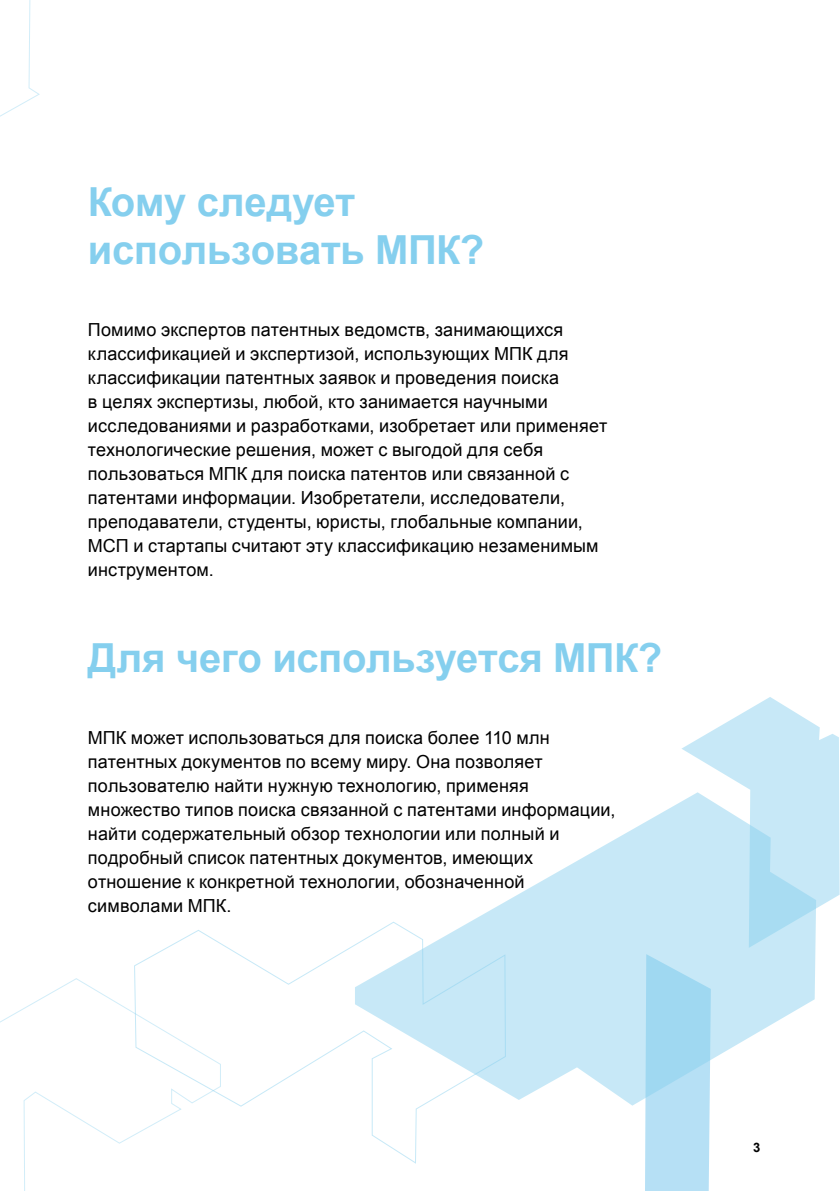
<style>
.page{position:relative;width:840px;height:1191px;background:#fff}
.page>*{position:absolute;margin:0;border:0;box-sizing:border-box;transform-origin:0 0}
.t1{font:700 40px/48px "Arial";letter-spacing:-.01em;color:#85cfee}
.t2{font:18px/24px "Arial";letter-spacing:.01em;color:#000}
.t3{font:700 13px "Arial";color:#000}
</style>
<div class="page">
<svg style="left:0;top:978px;width:133px;height:213px"></svg>
<svg style="left:632px;top:1105px;width:78px;height:86px;fill:#b6e0f5"></svg>
<svg style="left:681px;top:697px;width:158px;height:251px"></svg>
<svg style="left:0;top:0;width:40px;height:117px"></svg>
<svg style="left:472px;top:792px;width:343px;height:313px;fill:#c7e8f7"></svg>
<svg style="left:133px;top:921px;width:373px;height:243px"></svg>
<h1 class="t1" style="left:88px;top:179px;width:397px">Кому следует использовать МПК?</h1>
<p class="t2" style="left:88px;top:318px;width:520px">Помимо экспертов патентных ведомств, занимающихся классификацией и экспертизой, использующих МПК для классификации патентных заявок и проведения поиска<br>в целях экспертизы, любой, кто занимается научными исследованиями и разработками, изобретает или применяет технологические решения, может с выгодой для себя пользоваться МПК для поиска патентов или связанной с патентами информации. Изобретатели, исследователи, преподаватели, студенты, юристы, глобальные компании, МСП и стартапы считают эту классификацию незаменимым инструментом.</p>
<h1 class="t1" style="left:88px;top:635px;width:575px">Для чего используется МПК?</h1>
<p class="t2" style="left:88px;top:726px;width:528px">МПК может использоваться для поиска более 110 млн патентных документов по всему миру. Она позволяет пользователю найти нужную технологию, применяя множество типов поиска связанной с патентами информации, найти содержательный обзор технологии или полный и подробный список патентных документов, имеющих отношение к конкретной технологии, обозначенной символами МПК.</p>
<p class="t3" style="left:752px;top:1139px;width:9px">3</p>
</div>
